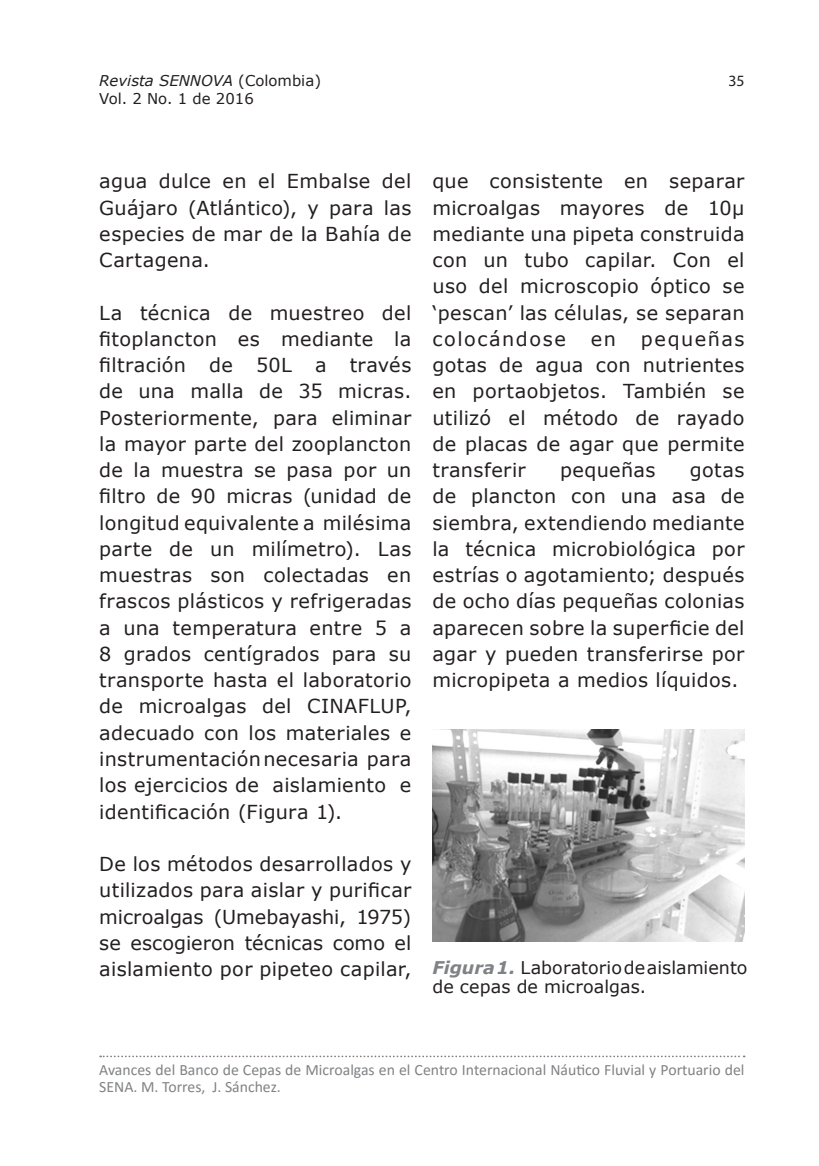
<style>
.page{position:relative;width:819px;height:1166px;background:#fff}
.page>*{position:absolute;margin:0;border:0;box-sizing:border-box;transform-origin:0 0}
.Parrafos{font:19.25px/26.2px "Verdana";letter-spacing:.02em;color:#231f20;text-align:justify}
.t1{font:17.5px/19.2px "Verdana";letter-spacing:.005em;color:#231f20}
.Pie_de_Titulo{font:15.75px/16.6px "Calibri";color:#808285}
.t2{font:15.75px "Myriad Pro";color:#231f20}
.t3{font:italic 14.88px "Verdana";color:#231f20}
.t4{font:14.88px "Verdana";color:#231f20}
.s1{font-style:normal}
.s2{font-weight:700;font-style:italic;color:#808285}
</style>
<div class="page">
<svg style="left:100px;top:1055px;width:644px;height:2px"></svg>
<img style="left:432px;top:729px;width:312px;height:213px">
<p class="t3" style="left:99px;top:70px;width:223px">Revista SENNOVA <span class="s1">(Colombia)</span></p>
<p class="t2" style="left:728px;top:71px;width:18px">35</p>
<p class="t4" style="left:99px;top:88px;width:156px">Vol. 2 No. 1 de 2016</p>
<p class="Parrafos" style="left:99px;top:168px;width:314px">agua dulce en el Embalse del Guájaro (Atlántico), y para las especies de mar de la Bahía de Cartagena.</p>
<p class="Parrafos" style="left:99px;top:299px;width:314px">La técnica de muestreo del fitoplancton es mediante la filtración de 50L a través de una malla de 35 micras.<br>Posteriormente, para eliminar la mayor parte del zooplancton de la muestra se pasa por un filtro de 90 micras (unidad de longitud equivalente a milésima parte de un milímetro). Las muestras son colectadas en frascos plásticos y refrigeradas a una temperatura entre 5 a 8 grados centígrados para su transporte hasta el laboratorio de microalgas del CINAFLUP, adecuado con los materiales e instrumentación necesaria para los ejercicios de aislamiento e identificación (Figura 1).</p>
<p class="Parrafos" style="left:99px;top:851px;width:313px">De los métodos desarrollados y utilizados para aislar y purificar microalgas (Umebayashi, 1975) se escogieron técnicas como el aislamiento por pipeteo capilar,</p>
<p class="Parrafos" style="left:432px;top:168px;width:313px">que consistente en separar microalgas mayores de 10μ mediante una pipeta construida con un tubo capilar. Con el uso del microscopio óptico se ‘pescan’ las células, se separan colocándose</p>
<p class="Parrafos" style="left:432px;top:326px;width:313px;text-indent:208px">pequeñas gotas de agua con nutrientes en portaobjetos. También se utilizó el método de rayado de placas de agar que permite transferir</p>
<p class="Parrafos" style="left:590px;top:326px;width:27px">en</p>
<p class="Parrafos" style="left:560px;top:457px;width:97px">pequeñas</p>
<p class="Parrafos" style="left:432px;top:457px;width:313px;text-indent:257px">gotas de plancton con una asa de siembra, extendiendo mediante la técnica microbiológica por estrías o agotamiento; después de ocho días pequeñas colonias aparecen sobre la superficie del agar y pueden transferirse por micropipeta a medios líquidos.</p>
<p class="t1" style="left:432px;top:958px;width:317px"><span class="s2">Figura 1.</span> Laboratorio de aislamiento de cepas de microalgas.</p>
<p class="Pie_de_Titulo" style="left:99px;top:1061px;width:646px">Avances del Banco de Cepas de Microalgas en el Centro Internacional Náutico Fluvial y Portuario del<br>SENA. M. Torres, J. Sánchez.</p>
</div>
